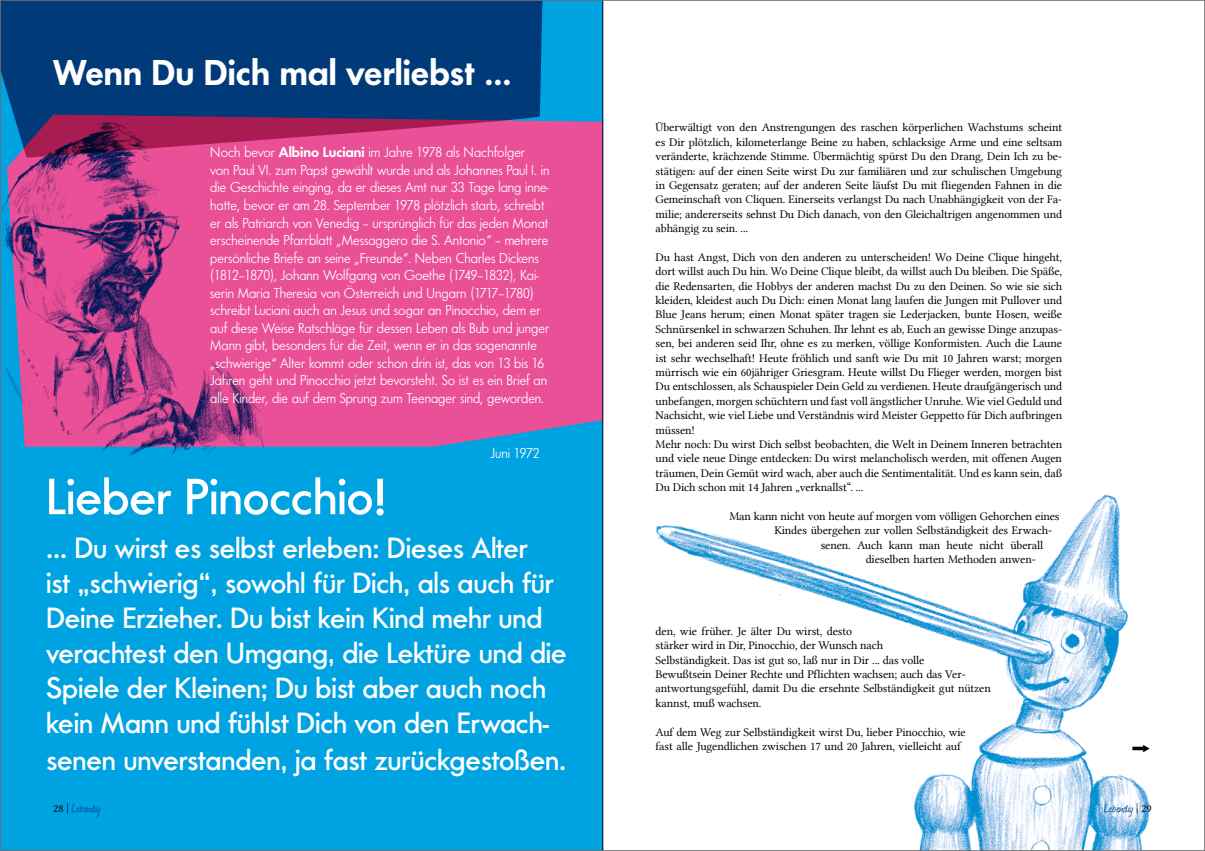
<style>
.page{position:relative;width:1205px;height:851px;background:#fff}
.page>*{position:absolute;margin:0;border:0;box-sizing:border-box;transform-origin:0 0}
.t1{font:500 53.12px "Futura No 2 D";letter-spacing:-.005em;color:#fff}
.t2{font:600 37.5px "Futura No 2 D";color:#fff}
.t3{font:500 30.62px/35.4px "Futura No 2 D";letter-spacing:-.005em;color:#fff}
.t4{font:15px/17.5px "Futura No 2 D";color:#fff}
.t5{font:15px "Journal";color:#004d91}
.t6{font:11.88px/14.4px "Lin Libertine";letter-spacing:-.01em;color:#000}
.s1{font-weight:600}
.s2{font-family:"Lin Libertine";font-size:11.25px;color:#000}
</style>
<div class="page">
<div style="left:0;top:0;width:602px;height:850px;background:#00a3e2"></div>
<div style="left:285px;top:121px;width:317px;height:325px;background:#ea5097"></div>
<img style="left:647px;top:494px;width:503px;height:354px">
<svg style="left:2px;top:2px;width:542px;height:156px;background:#213c7b"></svg>
<img style="left:2px;top:93px;width:283px;height:363px">
<hr style="left:602px;top:0;width:1px;height:850px;background:#000">
<svg style="left:1132px;top:745px;width:17px;height:7px"></svg>
<h2 class="t2" style="left:53px;top:51px;width:460px">Wenn Du Dich mal verliebst ...</h2>
<p class="t4" style="left:210px;top:144px;width:341px">Noch bevor <span class="s1">Albino Luciani</span> im Jahre 1978 als Nachfolger<br>von Paul VI. zum Papst gewählt wurde und als Johannes Paul I. in die Geschichte einging, da er dieses Amt nur 33 Tage lang inne&shy;hatte, bevor er am 28. September 1978 plötzlich starb, schreibt er als Patriarch von Venedig – ursprünglich für das jeden Monat erscheinende Pfarrblatt „Messaggero die S. Antonio“ – mehrere persönliche Briefe an seine „Freunde“. Neben Charles Dickens (1812–1870), Johann Wolfgang von Goethe (1749–1832), Kai&shy;serin Maria Theresia von Österreich und Ungarn (1717–1780) schreibt Luciani auch an Jesus und sogar an Pinocchio, dem er auf diese Weise Ratschläge für dessen Leben als Bub und junger Mann gibt, besonders für die Zeit, wenn er in das sogenannte „schwierige“ Alter kommt oder schon drin ist, das von 13 bis 16<br>Jahren geht und Pinocchio jetzt bevorsteht. So ist es ein Brief an alle Kinder, die auf dem Sprung zum Teenager sind, geworden.</p>
<p class="t4" style="left:491px;top:444px;width:50px">Juni 1972</p>
<h1 class="t1" style="left:46px;top:465px;width:342px">Lieber Pinocchio!</h1>
<p class="t3" style="left:46px;top:530px;width:522px">... Du wirst es selbst erleben: Dieses Alter<br>ist „schwierig“, sowohl für Dich, als auch für Deine Erzieher. Du bist kein Kind mehr und verachtest den Umgang, die Lektüre und die Spiele der Kleinen; Du bist aber auch noch kein Mann und fühlst Dich von den Erwach&shy;senen unverstanden, ja fast zurückgestoßen.</p>
<p class="t6" style="left:656px;top:120px;width:408px;text-align:justify">Überwältigt von den Anstrengungen des raschen körperlichen Wachstums scheint es Dir plötzlich, kilometerlange Beine zu haben, schlacksige Arme und eine seltsam veränderte, krächzende Stimme. Übermächtig spürst Du den Drang, Dein Ich zu be&shy;stätigen: auf der einen Seite wirst Du zur familiären und zur schulischen Umgebung in Gegensatz geraten; auf der anderen Seite läufst Du mit fliegenden Fahnen in die Gemeinschaft von Cliquen. Einerseits verlangst Du nach Unabhängigkeit von der Fa&shy;milie; andererseits sehnst Du Dich danach, von den Gleichaltrigen angenommen und abhängig zu sein. ...</p>
<p class="t6" style="left:656px;top:250px;width:408px">Du hast Angst, Dich von den anderen zu unterscheiden! Wo Deine Clique hingeht, dort willst auch Du hin. Wo Deine Clique bleibt, da willst auch Du bleiben. Die Späße, die Redensarten, die Hobbys der anderen machst Du zu den Deinen. So wie sie sich kleiden, kleidest auch Du Dich: einen Monat lang laufen die Jungen mit Pullover und Blue Jeans herum; einen Monat später tragen sie Lederjacken, bunte Hosen, weiße Schnürsenkel in schwarzen Schuhen. Ihr lehnt es ab, Euch an gewisse Dinge anzupas&shy;sen, bei anderen seid Ihr, ohne es zu merken, völlige Konformisten. Auch die Laune ist sehr wechselhaft! Heute fröhlich und sanft wie Du mit 10 Jahren warst; morgen mürrisch wie ein 60jähriger Griesgram. Heute willst Du Flieger werden, morgen bist Du entschlossen, als Schauspieler Dein Geld zu verdienen. Heute draufgängerisch und unbefangen, morgen schüchtern und fast voll ängstlicher Unruhe. Wie viel Geduld und Nachsicht, wie viel Liebe und Verständnis wird Meister Geppetto für Dich aufbringen müssen!<br>Mehr noch: Du wirst Dich selbst beobachten, die Welt in Deinem Inneren betrachten und viele neue Dinge entdecken: Du wirst melancholisch werden, mit offenen Augen träumen, Dein Gemüt wird wach, aber auch die Sentimentalität. Und es kann sein, daß Du Dich schon mit 14 Jahren „verknallst“. ...</p>
<p class="t6" style="left:729px;top:508px;width:332px">Man kann nicht von heute auf morgen vom völligen Gehorchen eines</p>
<p class="t6" style="left:774px;top:523px;width:279px">Kindes übergehen zur vollen Selbständigkeit des Erwach-</p>
<p class="t6" style="left:821px;top:537px;width:224px">senen. Auch kann man heute nicht überall</p>
<p class="t6" style="left:866px;top:552px;width:172px">dieselben harten Methoden anwen-</p>
<p class="t6" style="left:656px;top:623px;width:337px">den, wie früher. Je älter Du wirst, desto<br>stärker wird in Dir, Pinocchio, der Wunsch nach<br>Selbständigkeit. Das ist gut so, laß nur in Dir ... das volle<br>Bewußtsein Deiner Rechte und Pflichten wachsen; auch das Ver&shy;antwortungsgefühl, damit Du die ersehnte Selbständigkeit gut nützen kannst, muß wachsen.</p>
<p class="t6" style="left:656px;top:724px;width:312px">Auf dem Weg zur Selbständigkeit wirst Du, lieber Pinocchio, wie fast alle Jugendlichen zwischen 17 und 20 Jahren, vielleicht auf</p>
<p class="t5" style="left:53px;top:797px;width:49px"><span class="s2">28 |</span> Lebendig</p>
<p class="t5" style="left:1104px;top:797px;width:49px">Lebendig <span class="s2">| 29</span></p>
</div>
